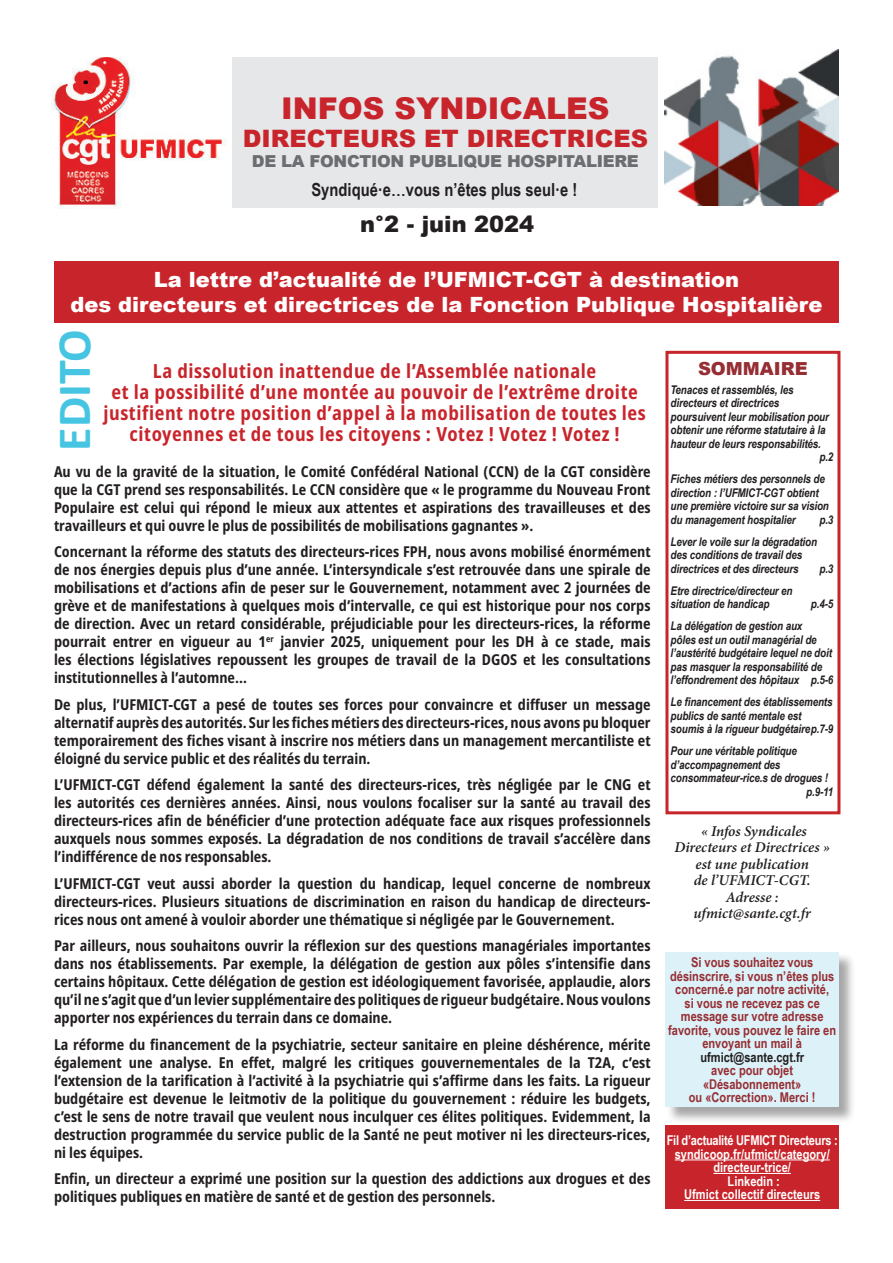
<style>
.page{position:relative;width:893px;height:1263px;background:#fff}
.page>*{position:absolute;margin:0;border:0;box-sizing:border-box;transform-origin:0 0}
.t1{font:700 48px "Calibri";color:#46c5e2}
.t2{font:900 30px "Arial";color:#c8242b}
.t3{font:900 24px "Arial";color:#c8242b}
.t4{font:900 22.5px "Arial";color:#231f20}
.t5{font:900 21px/25.2px "Arial";color:#fff;text-align:center}
.t6{font:700 condensed 19.5px/21px "Noto Sans";letter-spacing:.03em;color:#c8242b;text-align:center}
.t7{font:700 18px "Arial Narrow";color:#231f20}
.t8{font:900 18px "Arial";color:#962e33}
.t9{font:900 16.5px "Arial";letter-spacing:-.02em;color:#6c6d70}
.t10{font:700 condensed 15px/18px "Noto Sans";color:#231f20;text-align:justify}
.t11{font:italic 600 15px/16.5px "Minion Pro";letter-spacing:-.005em;color:#231f20;text-align:center}
.t12{font:700 13.5px/13.5px "Arial Narrow";color:#962e33;text-align:center}
.t13{font:700 13.5px/13.5px "Arial Narrow";color:#fff;text-align:center}
.t14{font:italic 700 12px/13.5px "Arial Narrow";letter-spacing:-.01em;color:#231f20}
.s1{color:#231f20}
</style>
<div class="page">
<div style="left:54px;top:261px;width:785px;height:62px;background:#c8242b"></div>
<div style="left:665px;top:351px;width:175px;height:463px;border:3px solid #c8242b"></div>
<div style="left:666px;top:953px;width:190px;height:171px;background:#231f20;opacity:.4"></div>
<div style="left:665px;top:952px;width:174px;height:155px;background:#dcf1f8"></div>
<div style="left:665px;top:1125px;width:174px;height:84px;background:#c8242b"></div>
<hr style="left:675px;top:1159px;width:155px;height:1px;background:#fff">
<hr style="left:713px;top:1173px;width:78px;height:1px;background:#fff">
<hr style="left:684px;top:1200px;width:136px;height:1px;background:#fff">
<div style="left:233px;top:57px;width:425px;height:150px;background:#e6e7e9"></div>
<img style="left:51px;top:57px;width:174px;height:152px">
<img style="left:665px;top:50px;width:174px;height:155px">
<p class="t2" style="left:281px;top:86px;width:330px">INFOS SYNDICALES</p>
<p class="t3" style="left:243px;top:121px;width:407px">DIRECTEURS ET DIRECTRICES</p>
<p class="t9" style="left:252px;top:149px;width:388px">DE LA FONCTION PUBLIQUE HOSPITALIERE</p>
<p class="t7" style="left:311px;top:176px;width:267px">Syndiqué·e…vous n’êtes plus seul·e !</p>
<p class="t4" style="left:360px;top:208px;width:176px">n°2 - juin 2024</p>
<p class="t5" style="left:70px;top:266px;width:754px">La lettre d’actualité de l’UFMICT-CGT à destination<br>des directeurs et directrices de la Fonction Publique Hospitalière</p>
<p class="t1" style="left:40px;top:451px;width:123px;rotate:-90deg">EDITO</p>
<p class="t6" style="left:103px;top:361px;width:544px">La dissolution inattendue de l’Assemblée nationale<br>et la possibilité d’une montée au pouvoir de l’extrême droite justifient notre position d’appel à la mobilisation de toutes les</p>
<p class="t6" style="left:129px;top:424px;width:492px">citoyennes et de tous les citoyens : Votez ! Votez ! Votez !</p>
<p class="t10" style="left:54px;top:462px;width:598px">Au vu de la gravité de la situation, le Comité Confédéral National (CCN) de la CGT considère que la CGT prend ses responsabilités. Le CCN considère que « le programme du Nouveau Front Populaire est celui qui répond le mieux aux attentes et aspirations des travailleuses et des travailleurs et qui ouvre le plus de possibilités de mobilisations gagnantes ».</p>
<p class="t10" style="left:54px;top:543px;width:598px">Concernant la réforme des statuts des directeurs-rices FPH, nous avons mobilisé énormément de nos énergies depuis plus d’une année. L’intersyndicale s’est retrouvée dans une spirale de mobilisations et d’actions afin de peser sur le Gouvernement, notamment avec 2 journées de grève et de manifestations à quelques mois d’intervalle, ce qui est historique pour nos corps de direction. Avec un retard considérable, préjudiciable pour les directeurs-rices, la réforme pourrait entrer en vigueur au 1<sup>er</sup> janvier 2025, uniquement pour les DH à ce stade, mais les élections législatives repoussent les groupes de travail de la DGOS et les consultations institutionnelles à l’automne…</p>
<p class="t10" style="left:54px;top:695px;width:598px">De plus, l’UFMICT-CGT a pesé de toutes ses forces pour convaincre et diffuser un message alternatif auprès des autorités. Sur les fiches métiers des directeurs-rices, nous avons pu bloquer temporairement des fiches visant à inscrire nos métiers dans un management mercantiliste et éloigné du service public et des réalités du terrain.</p>
<p class="t10" style="left:54px;top:776px;width:598px">L’UFMICT-CGT défend également la santé des directeurs-rices, très négligée par le CNG et les autorités ces dernières années. Ainsi, nous voulons focaliser sur la santé au travail des directeurs-rices afin de bénéficier d’une protection adéquate face aux risques professionnels auxquels nous sommes exposés. La dégradation de nos conditions de travail s’accélère dans l’indifférence de nos responsables.</p>
<p class="t10" style="left:54px;top:874px;width:598px">L’UFMICT-CGT veut aussi aborder la question du handicap, lequel concerne de nombreux directeurs-rices. Plusieurs situations de discrimination en raison du handicap de directeurs&shy;rices nous ont amené à vouloir aborder une thématique si négligée par le Gouvernement.</p>
<p class="t10" style="left:54px;top:937px;width:598px">Par ailleurs, nous souhaitons ouvrir la réflexion sur des questions managériales importantes dans nos établissements. Par exemple, la délégation de gestion aux pôles s’intensifie dans certains hôpitaux. Cette délégation de gestion est idéologiquement favorisée, applaudie, alors qu’il ne s’agit que d’un levier supplémentaire des politiques de rigueur budgétaire. Nous voulons apporter nos expériences du terrain dans ce domaine.</p>
<p class="t10" style="left:54px;top:1035px;width:598px">La réforme du financement de la psychiatrie, secteur sanitaire en pleine déshérence, mérite également une analyse. En effet, malgré les critiques gouvernementales de la T2A, c’est l’extension de la tarification à l’activité à la psychiatrie qui s’affirme dans les faits. La rigueur budgétaire est devenue le leitmotiv de la politique du gouvernement : réduire les budgets, c’est le sens de notre travail que veulent nous inculquer ces élites politiques. Evidemment, la destruction programmée du service public de la Santé ne peut motiver ni les directeurs-rices, ni les équipes.</p>
<p class="t10" style="left:54px;top:1170px;width:598px">Enfin, un directeur a exprimé une position sur la question des addictions aux drogues et des politiques publiques en matière de santé et de gestion des personnels.</p>
<p class="t8" style="left:698px;top:356px;width:111px">SOMMAIRE</p>
<p class="t14" style="left:671px;top:382px;width:125px">Tenaces et rassemblés, les</p>
<p class="t14" style="left:671px;top:395px;width:110px">directeurs et directrices</p>
<p class="t14" style="left:671px;top:409px;width:160px">poursuivent leur mobilisation pour</p>
<p class="t14" style="left:671px;top:422px;width:157px">obtenir une réforme statutaire à la</p>
<p class="t14" style="left:671px;top:436px;width:152px">hauteur de leurs responsabilités.</p>
<p class="t14" style="left:819px;top:449px;width:15px">p.2</p>
<p class="t14" style="left:671px;top:471px;width:160px">Fiches métiers des personnels de direction : l’UFMICT-CGT obtient une première victoire sur sa vision du management hospitalier</p>
<p class="t14" style="left:819px;top:512px;width:15px">p.3</p>
<p class="t14" style="left:671px;top:534px;width:148px">Lever le voile sur la dégradation des conditions de travail des directrices et des directeurs</p>
<p class="t14" style="left:819px;top:561px;width:15px">p.3</p>
<p class="t14" style="left:671px;top:583px;width:124px">Etre directrice/directeur en situation de handicap</p>
<p class="t14" style="left:811px;top:597px;width:24px">p.4-5</p>
<p class="t14" style="left:671px;top:619px;width:164px">La délégation de gestion aux<br>pôles est un outil managérial de l’austérité budgétaire lequel ne doit pas masquer la responsabilité de l’effondrement des hôpitaux p.5-6</p>
<p class="t14" style="left:671px;top:695px;width:164px">Le financement des établissements publics de santé mentale est soumis à la rigueur budgétairep.7-9</p>
<p class="t14" style="left:671px;top:744px;width:128px">Pour une véritable politique</p>
<p class="t14" style="left:671px;top:757px;width:111px">d’accompagnement des</p>
<p class="t14" style="left:671px;top:771px;width:159px">consommateur-rice.s de drogues !</p>
<p class="t14" style="left:806px;top:784px;width:29px">p.9-11</p>
<p class="t11" style="left:674px;top:823px;width:157px">« Infos Syndicales<br>Directeurs et Directrices » est une publication<br>de l’UFMICT-CGT.<br>Adresse : ufmict@sante.cgt.fr</p>
<p class="t12" style="left:668px;top:955px;width:169px">Si vous souhaitez vous désinscrire, si vous n’êtes plus concerné.e par notre activité,<br>si vous ne recevez pas ce message sur votre adresse favorite, vous pouvez le faire en envoyant un mail à <span class="s1">ufmict@sante.cgt.fr<br></span>avec pour objet «Désabonnement»<br>ou «Correction». Merci !</p>
<p class="t13" style="left:667px;top:1133px;width:173px">Fil d’actualité UFMICT Directeurs : syndicoop.fr/ufmict/category/ directeur-trice/<br>Linkedin :<br>Ufmict collectif directeurs</p>
</div>
